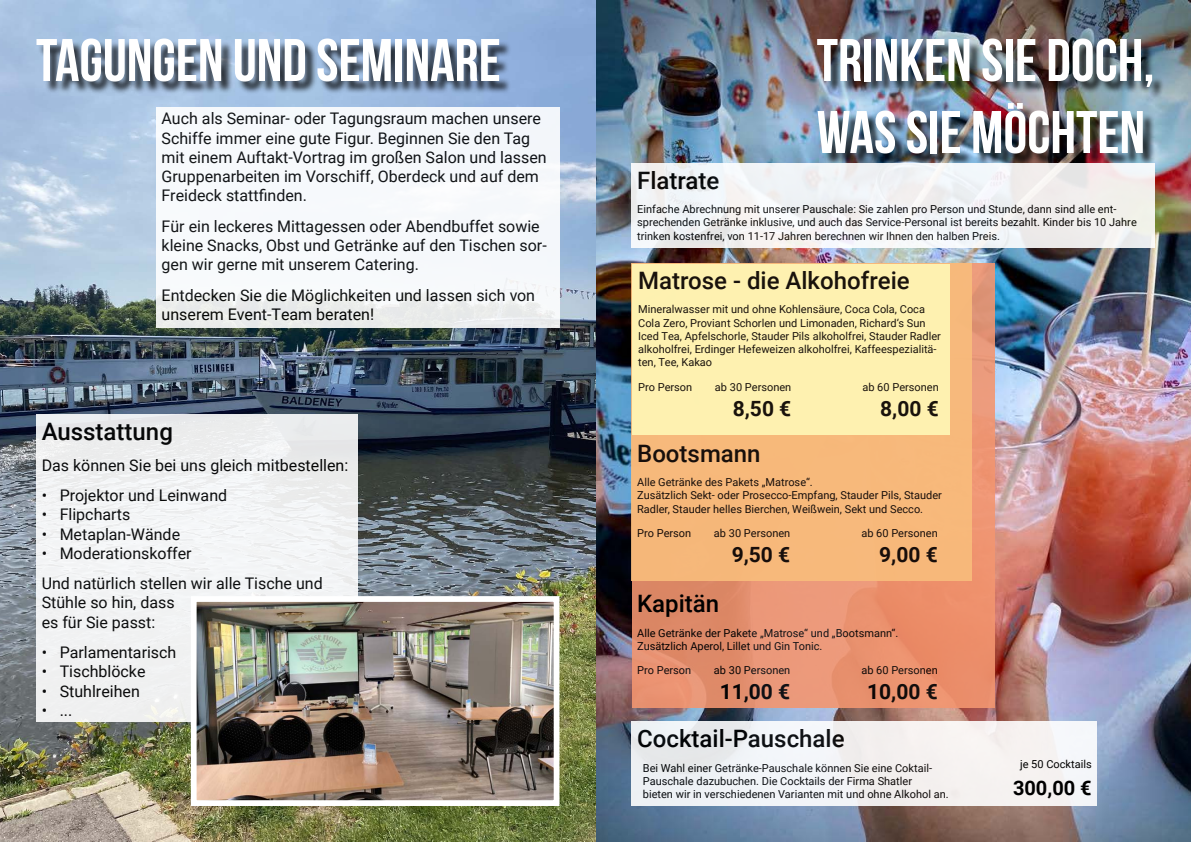
<style>
.page{position:relative;width:1191px;height:842px;background:#fff}
.page>*{position:absolute;margin:0;border:0;box-sizing:border-box;transform-origin:0 0}
.t1{font:700 60px/72px "Bebas Neue";color:#fff}
.t2{font:500 24px "Roboto";color:#000}
.t3{font:700 21px "Roboto";color:#000}
.t4{font:700 20px "Roboto";color:#000}
.t5{font:16px/19.2px "Roboto";color:#000}
.t6{font:11px/13.2px "Roboto";color:#000}
</style>
<div class="page">
<img style="left:0;top:0;width:1191px;height:842px">
<div style="left:818px;top:40px;width:346px;height:126px;background:#000;opacity:.75"></div>
<div style="left:38px;top:40px;width:473px;height:54px;background:#000;opacity:.75"></div>
<div style="left:36px;top:415px;width:322px;height:307px;background:#f1f2f2"></div>
<img style="left:198px;top:603px;width:354px;height:196px">
<div style="left:191px;top:596px;width:368px;height:210px;border:6px solid #fff"></div>
<div style="left:156px;top:108px;width:403px;height:220px;background:linear-gradient(to bottom,#f8fbff,#f2f4f4)"></div>
<div style="left:631px;top:164px;width:524px;height:84px;background:#f1f2f3"></div>
<svg style="left:631px;top:264px;width:363px;height:444px;fill:#eb916f"></svg>
<div style="left:631px;top:264px;width:340px;height:317px;background:#f9bd7c"></div>
<div style="left:632px;top:264px;width:318px;height:170px;background:#fef1b0"></div>
<div style="left:631px;top:722px;width:466px;height:84px;background:linear-gradient(to right,#ebeff2,#f8f4f3)"></div>
<h1 class="t1" style="left:36px;top:24px;width:466px">TAGUNGEN UND SEMINARE</h1>
<h3 class="t5" style="left:162px;top:109px;width:386px">Auch als Seminar- oder Tagungsraum machen unsere Schiffe immer eine gute Figur. Beginnen Sie den Tag mit einem Auftakt-Vortrag im großen Salon und lassen Gruppenarbeiten im Vorschiff, Oberdeck und auf dem Freideck stattfinden.</h3>
<h3 class="t5" style="left:162px;top:216px;width:386px">Für ein leckeres Mittagessen oder Abendbuffet sowie kleine Snacks, Obst und Getränke auf den Tischen sor&shy;gen wir gerne mit unserem Catering.</h3>
<h3 class="t5" style="left:162px;top:285px;width:375px">Entdecken Sie die Möglichkeiten und lassen sich von unserem Event-Team beraten!</h3>
<h2 class="t2" style="left:42px;top:415px;width:133px">Ausstattung</h2>
<h3 class="t5" style="left:42px;top:455px;width:308px">Das können Sie bei uns gleich mitbestellen:</h3>
<h3 class="t5" style="left:42px;top:485px;width:187px">• Projektor und Leinwand</h3>
<h3 class="t5" style="left:42px;top:504px;width:90px">• Flipcharts</h3>
<h3 class="t5" style="left:42px;top:524px;width:140px">• Metaplan-Wände</h3>
<h3 class="t5" style="left:42px;top:537px;width:282px;line-height:30.5px">• Moderationskoffer<br>Und natürlich stellen wir alle Tische und</h3>
<h3 class="t5" style="left:42px;top:592px;width:134px">Stühle so hin, dass es für Sie passt:</h3>
<h3 class="t5" style="left:42px;top:642px;width:136px">• Parlamentarisch</h3>
<h3 class="t5" style="left:42px;top:661px;width:105px">• Tischblöcke</h3>
<h3 class="t5" style="left:42px;top:681px;width:100px">• Stuhlreihen</h3>
<h3 class="t5" style="left:42px;top:700px;width:32px">• ...</h3>
<h1 class="t1" style="left:816px;top:24px;width:339px">TRINKEN SIE DOCH,<br>WAS SIE MÖCHTEN</h1>
<h2 class="t2" style="left:637px;top:163px;width:84px">Flatrate</h2>
<p class="t6" style="left:637px;top:202px;width:501px">Einfache Abrechnung mit unserer Pauschale: Sie zahlen pro Person und Stunde, dann sind alle ent&shy;sprechenden Getränke inklusive, und auch das Service-Personal ist bereits bezahlt. Kinder bis 10 Jahre trinken kostenfrei, von 11-17 Jahren berechnen wir Ihnen den halben Preis.</p>
<h2 class="t2" style="left:638px;top:263px;width:273px">Matrose - die Alkohofreie</h2>
<p class="t6" style="left:638px;top:302px;width:304px">Mineralwasser mit und ohne Kohlensäure, Coca Cola, Coca Cola Zero, Proviant Schorlen und Limonaden, Richard‘s Sun Iced Tea, Apfelschorle, Stauder Pils alkoholfrei, Stauder Radler alkoholfrei, Erdinger Hefeweizen alkoholfrei, Kaffeespezialitä&shy;ten, Tee, Kakao</p>
<p class="t6" style="left:638px;top:380px;width:56px">Pro Person</p>
<p class="t6" style="left:715px;top:380px;width:78px">ab 30 Personen</p>
<p class="t6" style="left:862px;top:380px;width:78px">ab 60 Personen</p>
<h3 class="t3" style="left:733px;top:394px;width:60px">8,50 €</h3>
<h3 class="t3" style="left:880px;top:394px;width:60px">8,00 €</h3>
<h2 class="t2" style="left:637px;top:436px;width:125px">Bootsmann</h2>
<p class="t6" style="left:637px;top:475px;width:306px">Alle Getränke des Pakets „Matrose“.<br>Zusätzlich Sekt- oder Prosecco-Empfang, Stauder Pils, Stauder<br>Radler, Stauder helles Bierchen, Weißwein, Sekt und Secco.</p>
<p class="t6" style="left:637px;top:526px;width:56px">Pro Person</p>
<p class="t6" style="left:714px;top:526px;width:78px">ab 30 Personen</p>
<p class="t6" style="left:861px;top:526px;width:78px">ab 60 Personen</p>
<h3 class="t3" style="left:731px;top:540px;width:60px">9,50 €</h3>
<h3 class="t3" style="left:879px;top:540px;width:60px">9,00 €</h3>
<h2 class="t2" style="left:637px;top:587px;width:84px">Kapitän</h2>
<p class="t6" style="left:637px;top:626px;width:263px">Alle Getränke der Pakete „Matrose“ und „Bootsmann“.<br>Zusätzlich Aperol, Lillet und Gin Tonic.</p>
<p class="t6" style="left:637px;top:663px;width:56px">Pro Person</p>
<p class="t6" style="left:714px;top:663px;width:78px">ab 30 Personen</p>
<p class="t6" style="left:861px;top:663px;width:78px">ab 60 Personen</p>
<h3 class="t3" style="left:719px;top:677px;width:72px">11,00 €</h3>
<h3 class="t3" style="left:867px;top:677px;width:72px">10,00 €</h3>
<h2 class="t2" style="left:637px;top:722px;width:209px">Cocktail-Pauschale</h2>
<p class="t6" style="left:643px;top:761px;width:307px">Bei Wahl einer Getränke-Pauschale können Sie eine Coktail-<br>Pauschale dazubuchen. Die Cocktails der Firma Shatler<br>bieten wir in verschiedenen Varianten mit und ohne Alkohol an.</p>
<p class="t6" style="left:1020px;top:757px;width:73px">je 50 Cocktails</p>
<h3 class="t4" style="left:1013px;top:774px;width:80px">300,00 €</h3>
</div>
